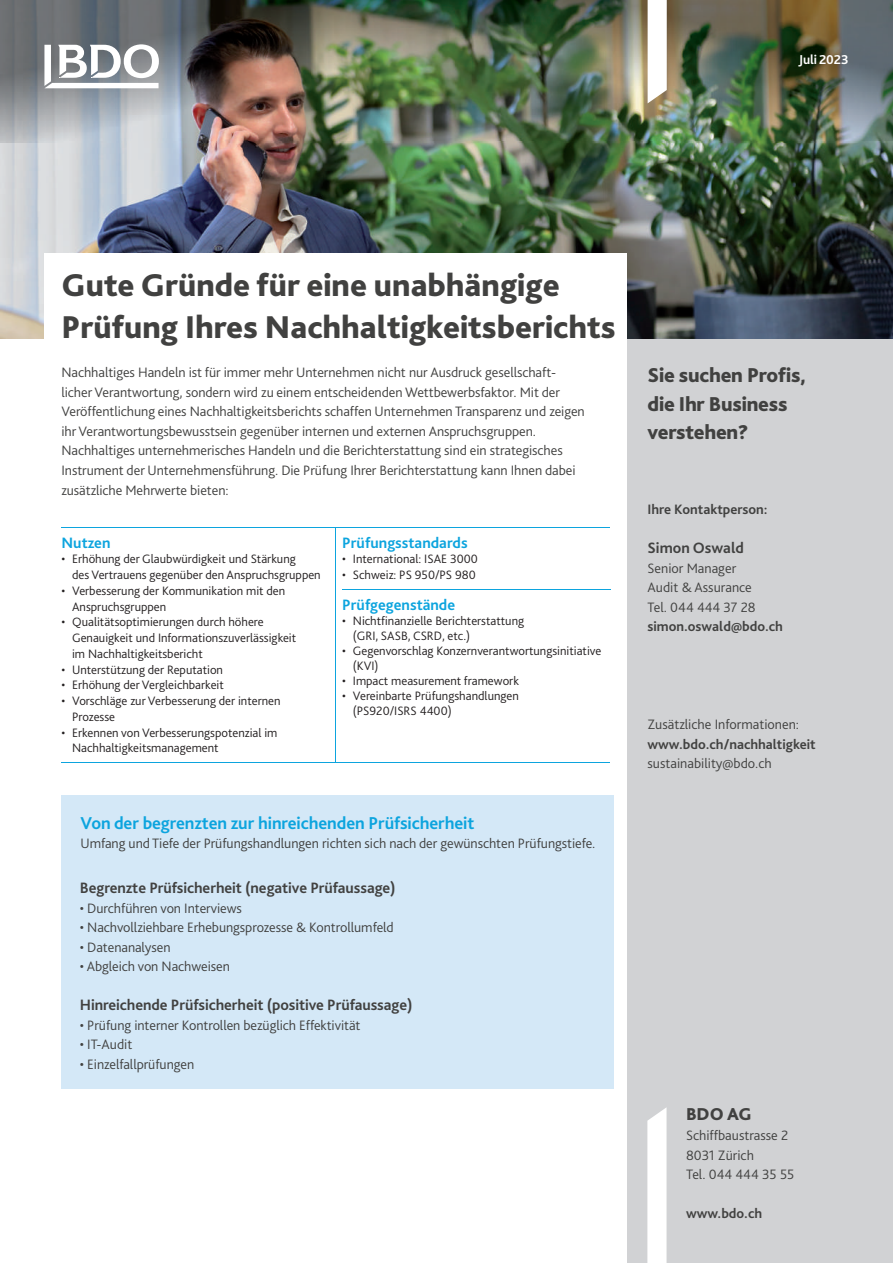
<style>
.page{position:relative;width:893px;height:1263px;background:#fff}
.page>*{position:absolute;margin:0;border:0;box-sizing:border-box;transform-origin:0 0}
.t1{font:800 33px/42px "Bliss Pro";color:#414140}
.t2{font:800 21px/28.5px "Bliss Pro";letter-spacing:-.01em;color:#414140}
.t3{font:700 18px "Bliss Pro";letter-spacing:-.005em;color:#0ca4de}
.t4{font:800 18px "Bliss Pro";color:#414140}
.t5{font:700 15.75px "Bliss Pro";letter-spacing:-.005em;color:#414140}
.t6{font:700 15.75px "Bliss Pro";color:#0ca4de}
.t7{font:300 14.25px/19.5px "Bliss Pro";letter-spacing:-.005em;color:#414140}
.t8{font:700 14.25px "Bliss Pro";color:#414140}
.t9{font:700 13.5px "Bliss Pro";letter-spacing:-.01em;color:#fff}
.t10{font:300 12.75px/15.8px "Bliss Pro";color:#231f20}
</style>
<div class="page">
<div style="left:610px;top:338px;width:282px;height:925px;background:#d1d2d4"></div>
<img style="left:0;top:0;width:892px;height:338px">
<div style="left:44px;top:253px;width:583px;height:1010px;background:#fff"></div>
<svg style="left:647px;top:1108px;width:19px;height:155px;background:#fcfcfc"></svg>
<svg style="left:647px;top:0;width:19px;height:103px"></svg>
<svg style="left:44px;top:44px;width:115px;height:44px"></svg>
<hr style="left:335px;top:528px;width:1px;height:234px;background:#0ca4de">
<hr style="left:61px;top:527px;width:549px;height:1px;background:#0ca4de">
<hr style="left:61px;top:762px;width:549px;height:1px;background:#0ca4de">
<hr style="left:342px;top:589px;width:268px;height:1px;background:#0ca4de">
<div style="left:61px;top:796px;width:553px;height:293px;background:#d4e8f7"></div>
<h1 class="t1" style="left:61px;top:267px;width:555px">Gute Gründe für eine unabhängige<br>Prüfung Ihres Nachhaltigkeitsberichts</h1>
<p class="t9" style="left:798px;top:55px;width:51px">Juli 2023</p>
<p class="t7" style="left:61px;top:364px;width:525px">Nachhaltiges Handeln ist für immer mehr Unternehmen nicht nur Ausdruck gesellschaft&shy;licher Verantwortung, sondern wird zu einem entscheidenden Wettbewerbsfaktor. Mit der Veröffentlichung eines Nachhaltigkeitsberichts schaffen Unternehmen Transparenz und zeigen ihr Verantwortungsbewusstsein gegenüber internen und externen Anspruchsgruppen.<br>Nachhaltiges unternehmerisches Handeln und die Berichterstattung sind ein strategisches Instrument der Unternehmensführung. Die Prüfung Ihrer Berichterstattung kann Ihnen dabei zusätzliche Mehrwerte bieten:</p>
<h2 class="t2" style="left:647px;top:363px;width:160px">Sie suchen Profis, die Ihr Business verstehen?</h2>
<p class="t8" style="left:647px;top:504px;width:121px">Ihre Kontaktperson:</p>
<p class="t5" style="left:647px;top:542px;width:98px">Simon Oswald</p>
<p class="t7" style="left:647px;top:560px;width:110px">Senior Manager<br>Audit &amp; Assurance<br>Tel. 044 444 37 28</p>
<p class="t8" style="left:647px;top:621px;width:137px">simon.oswald@bdo.ch</p>
<p class="t6" style="left:342px;top:536px;width:127px">Prüfungsstandards</p>
<p class="t10" style="left:342px;top:553px;width:137px">• International: ISAE 3000</p>
<p class="t10" style="left:342px;top:568px;width:135px">• Schweiz: PS 950/PS 980</p>
<p class="t6" style="left:61px;top:536px;width:51px">Nutzen</p>
<p class="t10" style="left:72px;top:553px;width:250px;text-indent:-11px">• Erhöhung der Glaubwürdigkeit und Stärkung<br>des Vertrauens gegenüber den Anspruchsgruppen</p>
<p class="t10" style="left:72px;top:584px;width:214px;text-indent:-11px">• Verbesserung der Kommunikation mit den<br>Anspruchsgruppen</p>
<p class="t10" style="left:72px;top:616px;width:226px;text-indent:-11px">• Qualitätsoptimierungen durch höhere<br>Genauigkeit und Informationszuverlässigkeit im Nachhaltigkeitsbericht</p>
<p class="t10" style="left:61px;top:663px;width:163px">• Unterstützung der Reputation</p>
<p class="t10" style="left:61px;top:679px;width:164px">• Erhöhung der Vergleichbarkeit</p>
<p class="t10" style="left:72px;top:694px;width:210px;text-indent:-11px">• Vorschläge zur Verbesserung der internen<br>Prozesse</p>
<p class="t10" style="left:72px;top:726px;width:207px;text-indent:-11px">• Erkennen von Verbesserungspotenzial im<br>Nachhaltigkeitsmanagement</p>
<p class="t6" style="left:342px;top:598px;width:114px">Prüfgegenstände</p>
<p class="t10" style="left:353px;top:614px;width:173px;line-height:15px;text-indent:-11px">• Nichtfinanzielle Berichterstattung (GRI, SASB, CSRD, etc.)</p>
<p class="t10" style="left:353px;top:644px;width:250px;line-height:15px;text-indent:-11px">• Gegenvorschlag Konzernverantwortungsinitiative (KVI)</p>
<p class="t10" style="left:342px;top:674px;width:178px">• Impact measurement framework</p>
<p class="t10" style="left:353px;top:689px;width:168px;line-height:15px;text-indent:-11px">• Vereinbarte Prüfungshandlungen (PS920/ISRS 4400)</p>
<p class="t7" style="left:647px;top:716px;width:153px">Zusätzliche Informationen:</p>
<p class="t8" style="left:647px;top:739px;width:170px">www.bdo.ch/nachhaltigkeit</p>
<p class="t7" style="left:647px;top:755px;width:126px">sustainability@bdo.ch</p>
<p class="t3" style="left:80px;top:816px;width:395px">Von der begrenzten zur hinreichenden Prüfsicherheit</p>
<p class="t7" style="left:80px;top:835px;width:516px">Umfang und Tiefe der Prüfungshandlungen richten sich nach der gewünschten Prüfungstiefe.</p>
<p class="t5" style="left:80px;top:882px;width:317px">Begrenzte Prüfsicherheit (negative Prüfaussage)</p>
<p class="t7" style="left:80px;top:899px;width:163px">• Durchführen von Interviews</p>
<p class="t7" style="left:80px;top:919px;width:315px">• Nachvollziehbare Erhebungsprozesse &amp; Kontrollumfeld</p>
<p class="t7" style="left:80px;top:939px;width:92px">• Datenanalysen</p>
<p class="t7" style="left:80px;top:958px;width:151px">• Abgleich von Nachweisen</p>
<p class="t5" style="left:80px;top:999px;width:334px">Hinreichende Prüfsicherheit (positive Prüfaussage)</p>
<p class="t7" style="left:80px;top:1017px;width:282px">• Prüfung interner Kontrollen bezüglich Effektivität</p>
<p class="t7" style="left:80px;top:1036px;width:54px">• IT-Audit</p>
<p class="t7" style="left:80px;top:1056px;width:116px">• Einzelfallprüfungen</p>
<p class="t4" style="left:686px;top:1108px;width:67px">BDO AG</p>
<p class="t7" style="left:686px;top:1127px;width:110px">Schiffbaustrasse 2<br>8031 Zürich<br>Tel. 044 444 35 55</p>
<p class="t8" style="left:686px;top:1208px;width:78px">www.bdo.ch</p>
</div>
